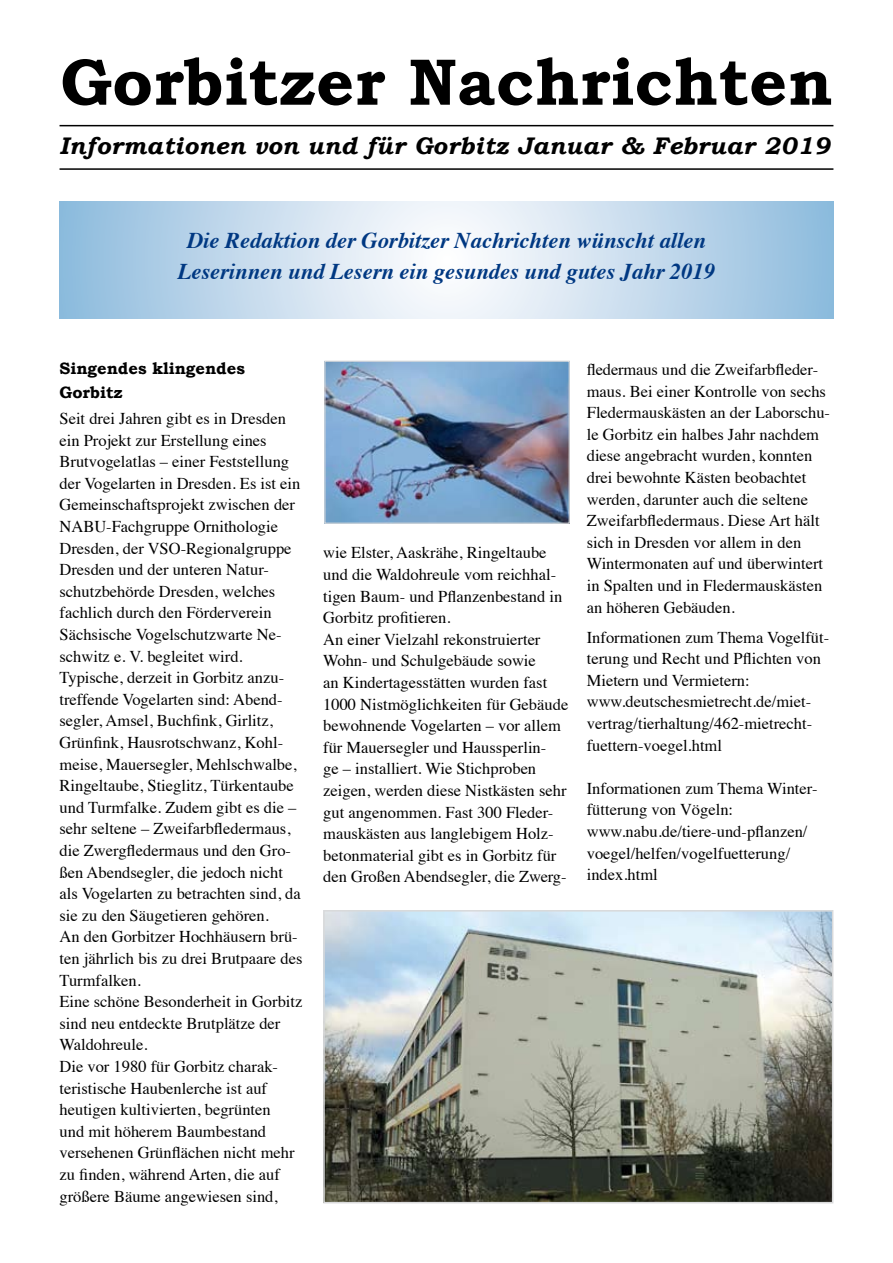
<style>
.page{position:relative;width:893px;height:1263px;background:#fff}
.page>*{position:absolute;margin:0;border:0;box-sizing:border-box;transform-origin:0 0}
.t1{font:700 66px "Bookman Old Style";letter-spacing:.005em;color:#000}
.t2{font:italic 700 24px "Bookman Old Style";letter-spacing:.015em;color:#000}
.t3{font:italic 700 22.5px/31.2px "Times";color:#003882;text-align:center}
.t4{font:16.5px/21.6px "Times";color:#000}
.t5{font:700 16.5px/23.7px "Bookman Old Style";color:#000}
</style>
<div class="page">
<hr style="left:60px;top:125px;width:773px;height:1px;background:#000">
<hr style="left:60px;top:168px;width:773px;height:2px;background:#000">
<img style="left:326px;top:913px;width:504px;height:287px">
<div style="left:323px;top:910px;width:510px;height:293px;border:2px solid #d9dadb"></div>
<img style="left:326px;top:363px;width:242px;height:159px">
<div style="left:324px;top:361px;width:246px;height:163px;border:1px solid #d9dadb"></div>
<svg style="left:60px;top:201px;width:773px;height:117px;background:#c6dbed"></svg>
<h1 class="t1" style="left:60px;top:34px;width:774px">Gorbitzer Nachrichten</h1>
<h2 class="t2" style="left:60px;top:128px;width:772px">Informationen von und für Gorbitz Januar &amp; Februar 2019</h2>
<h3 class="t3" style="left:178px;top:223px;width:539px">Die Redaktion der Gorbitzer Nachrichten wünscht allen<br>Leserinnen und Lesern ein gesundes und gutes Jahr 2019</h3>
<p class="t5" style="left:60px;top:357px;width:187px">Singendes klingendes<br>Gorbitz</p>
<p class="t4" style="left:60px;top:406px;width:244px">Seit drei Jahren gibt es in Dresden ein Projekt zur Erstellung eines Brutvogelatlas – einer Feststellung der Vogelarten in Dresden. Es ist ein Gemeinschaftsprojekt zwischen der NABU-Fachgruppe Ornithologie Dresden, der VSO-Regionalgruppe Dresden und der unteren Natur&shy;schutzbehörde Dresden, welches fachlich durch den Förderverein Sächsische Vogelschutzwarte Ne&shy;schwitz e. V. begleitet wird.<br>Typische, derzeit in Gorbitz anzu&shy;treffende Vogelarten sind: Abend&shy;segler, Amsel, Buchfink, Girlitz, Grünfink, Hausrotschwanz, Kohl&shy;meise, Mauersegler, Mehlschwalbe, Ringeltaube, Stieglitz, Türkentaube und Turmfalke. Zudem gibt es die – sehr seltene – Zweifarbfledermaus, die Zwergfledermaus und den Gro&shy;ßen Abendsegler, die jedoch nicht als Vogelarten zu betrachten sind, da sie zu den Säugetieren gehören.<br>An den Gorbitzer Hochhäusern brü&shy;ten jährlich bis zu drei Brutpaare des Turmfalken.<br>Eine schöne Besonderheit in Gorbitz sind neu entdeckte Brutplätze der Waldohreule.<br>Die vor 1980 für Gorbitz charak&shy;teristische Haubenlerche ist auf heutigen kultivierten, begrünten<br>und mit höherem Baumbestand versehenen Grünflächen nicht mehr zu finden, während Arten, die auf größere Bäume angewiesen sind,</p>
<p class="t4" style="left:323px;top:541px;width:247px">wie Elster, Aaskrähe, Ringeltaube und die Waldohreule vom reichhal&shy;tigen Baum- und Pflanzenbestand in Gorbitz profitieren.<br>An einer Vielzahl rekonstruierter Wohn- und Schulgebäude sowie<br>an Kindertagesstätten wurden fast 1000 Nistmöglichkeiten für Gebäude bewohnende Vogelarten – vor allem für Mauersegler und Haussperlin-<br>ge – installiert. Wie Stichproben zeigen, werden diese Nistkästen sehr gut angenommen. Fast 300 Fleder&shy;mauskästen aus langlebigem Holz&shy;betonmaterial gibt es in Gorbitz für den Großen Abendsegler, die Zwerg-</p>
<p class="t4" style="left:587px;top:357px;width:245px">fledermaus und die Zweifarbfleder&shy;maus. Bei einer Kontrolle von sechs Fledermauskästen an der Laborschu&shy;le Gorbitz ein halbes Jahr nachdem diese angebracht wurden, konnten drei bewohnte Kästen beobachtet werden, darunter auch die seltene Zweifarbfledermaus. Diese Art hält sich in Dresden vor allem in den Wintermonaten auf und überwintert in Spalten und in Fledermauskästen an höheren Gebäuden.</p>
<p class="t4" style="left:587px;top:625px;width:244px">Informationen zum Thema Vogelfüt&shy;terung und Recht und Pflichten von<br>Mietern und Vermietern: www.deutschesmietrecht.de/miet&shy;vertrag/tierhaltung/462-mietrecht&shy;fuettern-voegel.html</p>
<p class="t4" style="left:587px;top:776px;width:232px">Informationen zum Thema Winter&shy;fütterung von Vögeln: www.nabu.de/tiere-und-pflanzen/ voegel/helfen/vogelfuetterung/ index.html</p>
</div>
